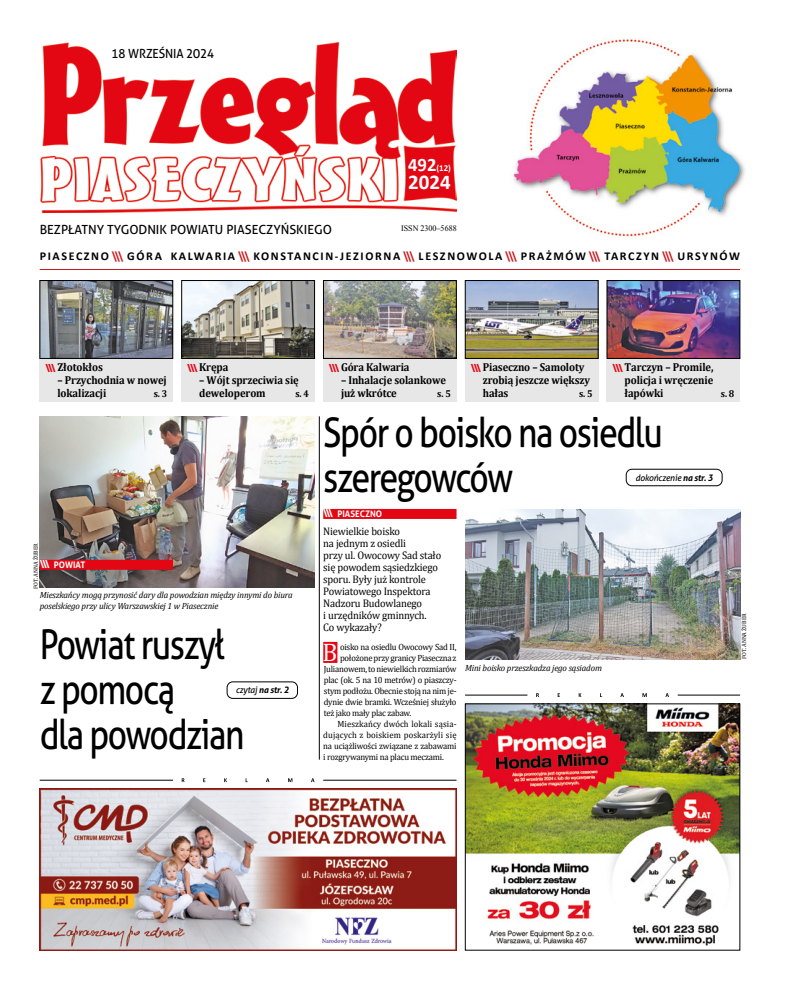
<style>
.page{position:relative;width:794px;height:993px;background:#fff}
.page>*{position:absolute;margin:0;border:0;box-sizing:border-box;transform-origin:0 0}
.t1{font:41px/45px "Aller";letter-spacing:-.04em;color:#000;scale:.82 1}
.t2{font:25.5px "Cambria";color:#fff;scale:.96 1}
.t3{font:700 21px "Calibri";color:#fff}
.t4{font:12.6px "Aller";color:#000}
.t5{font:12.6px "Aller";color:#000;scale:.94 1}
.t6{font:700 12px "Calibri";letter-spacing:.135em;color:#000}
.t7{font:700 11.5px/13px "Cambria";letter-spacing:-.01em;color:#000;scale:.92 1}
.t8{font:11px/12px "Cambria";letter-spacing:-.015em;color:#000;scale:.95 1}
.t9{font:700 10px "Cambria";color:#000;scale:.92 1}
.t10{font:9px "Cambria";letter-spacing:-.025em;color:#000;scale:.96 1}
.t11{font:italic 9px/11px "Cambria";letter-spacing:-.015em;color:#000}
.t12{font:9px "Cambria";letter-spacing:.015em;color:#000;scale:.96 1}
.t13{font:9px "Cambria";letter-spacing:.01em;color:#000;scale:.96 1}
.t14{font:700 9px "Aller";color:#fff;scale:.96 1}
.t15{font:italic 9px "Aller";letter-spacing:-.02em;color:#000;scale:.96 1}
.t16{font:italic 700 9px "Aller";color:#000;scale:.96 1}
.t17{font:700 9px "Calibri";color:#fff}
.t18{font:8.4px "Times New Roman";color:#000;scale:.96 1}
.t19{font:6px "Cambria";color:#000;scale:.96 1}
.s1{font-size:19px}
.s2{color:#cd1719}
.s3{font-size:11px}
.s4{font-weight:400}
.s5{font-weight:700}
</style>
<div class="page">
<img style="left:40px;top:43px;width:416px;height:169px">
<div style="left:40px;top:280px;width:133px;height:121px;background:#e8e7e7"></div>
<div style="left:181px;top:280px;width:134px;height:121px;background:#e8e7e7"></div>
<div style="left:323px;top:280px;width:133px;height:121px;background:#e8e7e7"></div>
<div style="left:465px;top:280px;width:133px;height:121px;background:#e8e7e7"></div>
<div style="left:607px;top:280px;width:133px;height:121px;background:#e8e7e7"></div>
<img style="left:42px;top:282px;width:129px;height:74px">
<div style="left:40px;top:280px;width:133px;height:78px;border:1px solid #000"></div>
<img style="left:183px;top:282px;width:130px;height:74px">
<div style="left:181px;top:280px;width:134px;height:78px;border:1px solid #000"></div>
<img style="left:325px;top:282px;width:129px;height:74px">
<div style="left:323px;top:280px;width:133px;height:78px;border:1px solid #000"></div>
<img style="left:467px;top:282px;width:129px;height:74px">
<div style="left:465px;top:280px;width:133px;height:78px;border:1px solid #000"></div>
<img style="left:609px;top:282px;width:129px;height:74px">
<div style="left:607px;top:280px;width:133px;height:78px;border:1px solid #000"></div>
<hr style="left:40px;top:269px;width:700px;height:1px;background:#cd1719">
<hr style="left:465px;top:694px;width:62px;height:1px;background:#000">
<hr style="left:677px;top:694px;width:63px;height:1px;background:#000">
<svg style="left:536px;top:693px;width:133px;height:3px"></svg>
<hr style="left:40px;top:779px;width:133px;height:1px;background:#000">
<hr style="left:323px;top:779px;width:133px;height:1px;background:#000">
<svg style="left:182px;top:778px;width:132px;height:3px"></svg>
<img style="left:513px;top:39px;width:232px;height:198px">
<img style="left:467px;top:705px;width:271px;height:241px">
<div style="left:465px;top:703px;width:275px;height:247px;border:1px solid #000"></div>
<img style="left:40px;top:788px;width:416px;height:162px">
<div style="left:323px;top:508px;width:133px;height:10px;background:#e30613"></div>
<div style="left:323px;top:641px;width:14px;height:21px;background:#e30613"></div>
<img style="left:465px;top:509px;width:275px;height:150px">
<img style="left:40px;top:416px;width:275px;height:171px">
<div style="left:227px;top:681px;width:71px;height:17px;border:1px solid #000;border-radius:6px"></div>
<div style="left:40px;top:559px;width:133px;height:10px;background:#e30613"></div>
<div style="left:626px;top:469px;width:96px;height:17px;border:1px solid #000;border-radius:6px"></div>
<hr style="left:319px;top:416px;width:1px;height:343px;background:#000">
<h3 class="t5" style="left:112px;top:46px;width:111px">18 WRZEŚNIA 2024</h3>
<h3 class="t4" style="left:40px;top:221px;width:294px">BEZPŁATNY TYGODNIK POWIATU PIASECZYŃSKIEGO</h3>
<p class="t17" style="left:408px;top:162px;width:44px"><span class="s1">492</span>(12)</p>
<h3 class="t3" style="left:408px;top:169px;width:44px">2024</h3>
<p class="t18" style="left:401px;top:222px;width:59px">ISSN 2300–5688</p>
<h3 class="t6" style="left:40px;top:248px;width:702px">PIASECZNO<span class="s2">\\\</span> GÓRA KALWARIA<span class="s2">\\\</span> KONSTANCIN-JEZIORNA<span class="s2">\\\</span> LESZNOWOLA<span class="s2">\\\</span> PRAŻMÓW<span class="s2">\\\</span> TARCZYN<span class="s2">\\\</span> URSYNÓW</h3>
<p class="t7" style="left:45px;top:360px;width:64px"><sub>\\\</sub> Złotokłos</p>
<p class="t7" style="left:57px;top:373px;width:120px">– Przychodnia w nowej lokalizacji</p>
<p class="t9" style="left:154px;top:386px;width:16px">s. 3</p>
<p class="t7" style="left:187px;top:360px;width:46px"><sub>\\\</sub> Krępa</p>
<p class="t7" style="left:199px;top:373px;width:110px">– Wójt sprzeciwia się deweloperom</p>
<p class="t9" style="left:295px;top:386px;width:16px">s. 4</p>
<p class="t19" style="left:32px;top:588px;width:49px;rotate:-90deg">FOT. ANNA ŻUBER</p>
<p class="t14" style="left:40px;top:559px;width:49px"><span class="s3">\\\</span> POWIAT</p>
<p class="t11" style="left:40px;top:589px;width:255px">Mieszkańcy mogą przynosić dary dla powodzian między innymi do biura poselskiego przy ulicy Warszawskiej 1 w Piasecznie</p>
<h1 class="t1" style="left:40px;top:621px;width:227px">Powiat ruszył</h1>
<h1 class="t1" style="left:40px;top:666px;width:251px">z pomocą<br>dla powodzian</h1>
<p class="t16" style="left:236px;top:684px;width:57px"><span class="s4">czytaj</span> na str. 2</p>
<p class="t7" style="left:329px;top:360px;width:89px"><sub>\\\</sub> Góra Kalwaria</p>
<p class="t7" style="left:341px;top:373px;width:116px">– Inhalacje solankowe już wkrótce</p>
<p class="t9" style="left:437px;top:386px;width:16px">s. 5</p>
<p class="t7" style="left:483px;top:360px;width:118px;text-indent:-12px"><sub>\\\</sub> Piaseczno – Samoloty zrobią jeszcze większy hałas</p>
<p class="t9" style="left:579px;top:386px;width:16px">s. 5</p>
<p class="t7" style="left:624px;top:360px;width:98px;text-align:justify;text-indent:-12px"><sub>\\\</sub> Tarczyn – Promile, policja i wręczenie łapówki</p>
<h1 class="t1" style="left:323px;top:409px;width:416px">Spór o boisko na osiedlu szeregowców</h1>
<p class="t15" style="left:635px;top:471px;width:82px">dokończenie <span class="s5">na str. 3</span></p>
<p class="t14" style="left:323px;top:508px;width:63px"><span class="s3">\\\</span> PIASECZNO</p>
<p class="t8" style="left:323px;top:525px;width:126px">Niewielkie boisko<br>na jednym z osiedli<br>przy ul. Owocowy Sad stało się powodem sąsiedzkiego sporu. Były już kontrole<br>Powiatowego Inspektora<br>Nadzoru Budowlanego<br>i urzędników gminnych.<br>Co wykazały?</p>
<h2 class="t2" style="left:322px;top:636px;width:17px">B</h2>
<p class="t10" style="left:340px;top:641px;width:123px">oisko na osiedlu Owocowy Sad II,</p>
<p class="t10" style="left:340px;top:652px;width:123px">położone przy granicy Piaseczna z</p>
<p class="t10" style="left:324px;top:663px;width:140px">Julianowem, to niewielkich rozmiarów</p>
<p class="t10" style="left:324px;top:674px;width:140px">plac (ok. 5 na 10 metrów) o piaszczy-</p>
<p class="t10" style="left:324px;top:685px;width:140px">stym podłożu. Obecnie stoją na nim je-</p>
<p class="t10" style="left:324px;top:696px;width:140px">dynie dwie bramki. Wcześniej służyło</p>
<p class="t10" style="left:324px;top:707px;width:92px">też jako mały plac zabaw.</p>
<p class="t13" style="left:337px;top:718px;width:126px">Mieszkańcy dwóch lokali sąsia-</p>
<p class="t12" style="left:323px;top:729px;width:140px">dujących z boiskiem poskarżyli się</p>
<p class="t10" style="left:323px;top:740px;width:140px">na uciążliwości związane z zabawami</p>
<p class="t10" style="left:323px;top:751px;width:127px">i rozgrywanymi na placu meczami.</p>
<p class="t11" style="left:465px;top:662px;width:138px">Mini boisko przeszkadza jego sąsiadom</p>
<p class="t9" style="left:721px;top:386px;width:16px">s. 8</p>
<p class="t19" style="left:740px;top:658px;width:49px;rotate:-90deg">FOT. ANNA ŻUBER</p>
</div>
